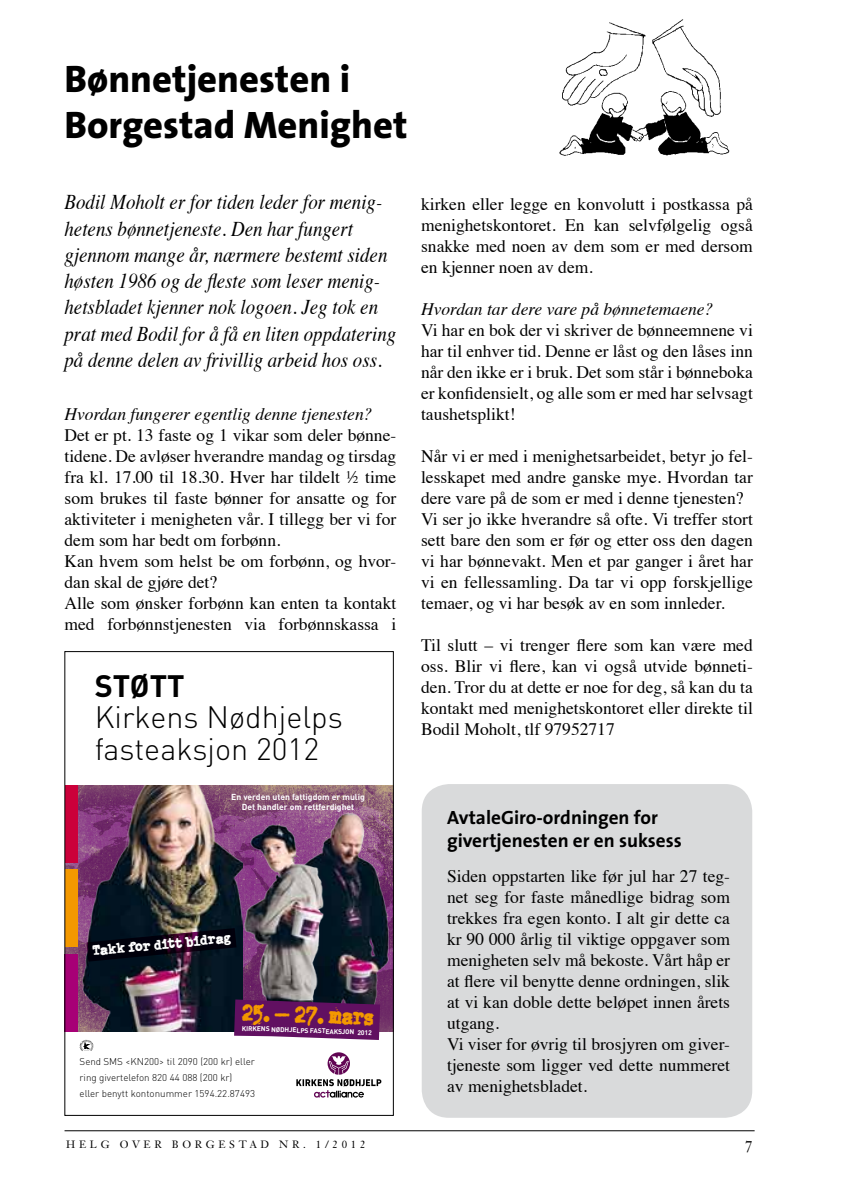
<style>
.page{position:relative;width:844px;height:1191px;background:#fff}
.page>*{position:absolute;margin:0;border:0;box-sizing:border-box;transform-origin:0 0}
.t1{font:800 38.5px/46.2px "The Sans";color:#000}
.t2{font:300 30.62px/31.8px "DIN";color:#000}
.t3{font:700 30.62px "DIN";color:#000}
.t4{font:25.03px "Schmutz Pro Clogged";color:#f39800;scale:.9 1}
.t5{font:italic 21px/26.2px "Times";color:#000;scale:.9 1}
.t6{font:700 19.25px/23.1px "The Sans";color:#000}
.t7{font:17.5px/21px "Times";color:#000}
.t8{font:italic 17.5px "Times";color:#000}
.t9{font:15.75px "Janson Text";color:#000}
.t10{font:15.4px "Schmutz Pro Clogged";color:#fff}
.t11{font:10.5px "Janson Text";letter-spacing:.35em;color:#000}
.t12{font:300 9.8px/15.9px "DIN";color:#000}
.t13{font:700 8.58px/10px "DIN";color:#fff;text-align:center}
.t14{font:700 6.83px "DIN";color:#fff}
</style>
<div class="page">
<hr style="left:64px;top:1130px;width:690px;height:1px;background:#000">
<div style="left:421px;top:784px;width:331px;height:333px;background:#d9dadb;border-radius:27px"></div>
<img style="left:559px;top:19px;width:171px;height:137px">
<img style="left:243px;top:785px;width:148px;height:21px">
<img style="left:282px;top:795px;width:112px;height:237px">
<img style="left:243px;top:814px;width:80px;height:185px">
<img style="left:71px;top:785px;width:172px;height:247px">
<svg style="left:86px;top:928px;width:150px;height:33px;background:#110e1d"></svg>
<div style="left:65px;top:785px;width:13px;height:78px;background:#cb003a"></div>
<div style="left:65px;top:869px;width:13px;height:78px;background:#f39800"></div>
<div style="left:65px;top:954px;width:13px;height:78px;background:#a70076"></div>
<svg style="left:234px;top:999px;width:146px;height:41px;background:#652067"></svg>
<svg style="left:296px;top:1052px;width:85px;height:45px"></svg>
<svg style="left:80px;top:1039px;width:13px;height:12px"></svg>
<h1 class="t1" style="left:64px;top:55px;width:344px">Bønnetjenesten i<br>Borgestad Menighet</h1>
<p class="t5" style="left:64px;top:188px;width:370px">Bodil Moholt er for tiden leder for menig&shy;hetens bønnetjeneste. Den har fungert gjennom mange år, nærmere bestemt siden høsten 1986 og de fleste som leser menig&shy;hetsbladet kjenner nok logoen. Jeg tok en prat med Bodil for å få en liten oppdatering på denne delen av frivillig arbeid hos oss.</p>
<p class="t8" style="left:64px;top:399px;width:309px">Hvordan fungerer egentlig denne tjenesten?</p>
<p class="t7" style="left:64px;top:423px;width:333px">Det er pt. 13 faste og 1 vikar som deler bønne&shy;tidene. De avløser hverandre mandag og tirsdag fra kl. 17.00 til 18.30. Hver har tildelt ½ time som brukes til faste bønner for ansatte og for aktiviteter i menigheten vår. I tillegg ber vi for dem som har bedt om forbønn.<br>Kan hvem som helst be om forbønn, og hvor&shy;dan skal de gjøre det?<br>Alle som ønsker forbønn kan enten ta kontakt med forbønnstjenesten via forbønnskassa i</p>
<h2 class="t3" style="left:95px;top:665px;width:91px">STØTT</h2>
<h2 class="t2" style="left:95px;top:700px;width:249px">Kirkens Nødhjelps fasteaksjon 2012</h2>
<p class="t13" style="left:231px;top:791px;width:135px">En verden uten fattigdom er mulig<br>Det handler om rettferdighet</p>
<p class="t10" style="left:92px;top:941px;width:140px;rotate:-5deg">Takk for ditt bidrag</p>
<h3 class="t4" style="left:242px;top:997px;width:148px;rotate:2deg">25. – 27. mars</h3>
<p class="t14" style="left:242px;top:1023px;width:131px;rotate:2deg">KIRKENS NØDHJELPS FASTEAKSJON 2012</p>
<p class="t12" style="left:80px;top:1053px;width:177px">Send SMS &lt;KN200&gt; til 2090 (200 kr) eller ring givertelefon 820 44 088 (200 kr)<br>eller benytt kontonummer 1594.22.87493</p>
<p class="t7" style="left:421px;top:192px;width:333px;text-align:justify">kirken eller legge en konvolutt i postkassa på menighetskontoret. En kan selvfølgelig også snakke med noen av dem som er med dersom en kjenner noen av dem.</p>
<p class="t8" style="left:421px;top:294px;width:294px">Hvordan tar dere vare på bønnetemaene?</p>
<p class="t7" style="left:421px;top:318px;width:333px;text-align:justify">Vi har en bok der vi skriver de bønneemnene vi har til enhver tid. Denne er låst og den låses inn når den ikke er i bruk. Det som står i bønneboka er konfidensielt, og alle som er med har selvsagt taushetsplikt!</p>
<p class="t7" style="left:421px;top:444px;width:333px">Når vi er med i menighetsarbeidet, betyr jo fel&shy;lesskapet med andre ganske mye. Hvordan tar dere vare på de som er med i denne tjenesten?<br>Vi ser jo ikke hverandre så ofte. Vi treffer stort sett bare den som er før og etter oss den dagen vi har bønnevakt. Men et par ganger i året har vi en fellessamling. Da tar vi opp forskjellige temaer, og vi har besøk av en som innleder.</p>
<p class="t7" style="left:421px;top:633px;width:333px;text-align:justify">Til slutt – vi trenger flere som kan være med oss. Blir vi flere, kan vi også utvide bønneti&shy;den. Tror du at dette er noe for deg, så kan du ta kontakt med menighetskontoret eller direkte til Bodil Moholt, tlf 97952717</p>
<p class="t6" style="left:447px;top:806px;width:236px">AvtaleGiro-ordningen for givertjenesten er en suksess</p>
<p class="t7" style="left:447px;top:864px;width:284px">Siden oppstarten like før jul har 27 teg&shy;net seg for faste månedlige bidrag som trekkes fra egen konto. I alt gir dette ca kr 90 000 årlig til viktige oppgaver som menigheten selv må bekoste. Vårt håp er at flere vil benytte denne ordningen, slik at vi kan doble dette beløpet innen årets utgang.<br>Vi viser for øvrig til brosjyren om giver&shy;tjeneste som ligger ved dette nummeret av menighetsbladet.</p>
<p class="t11" style="left:66px;top:1137px;width:300px">HELG OVER BORGESTAD NR. 1/2012</p>
<p class="t9" style="left:744px;top:1136px;width:10px">7</p>
</div>
